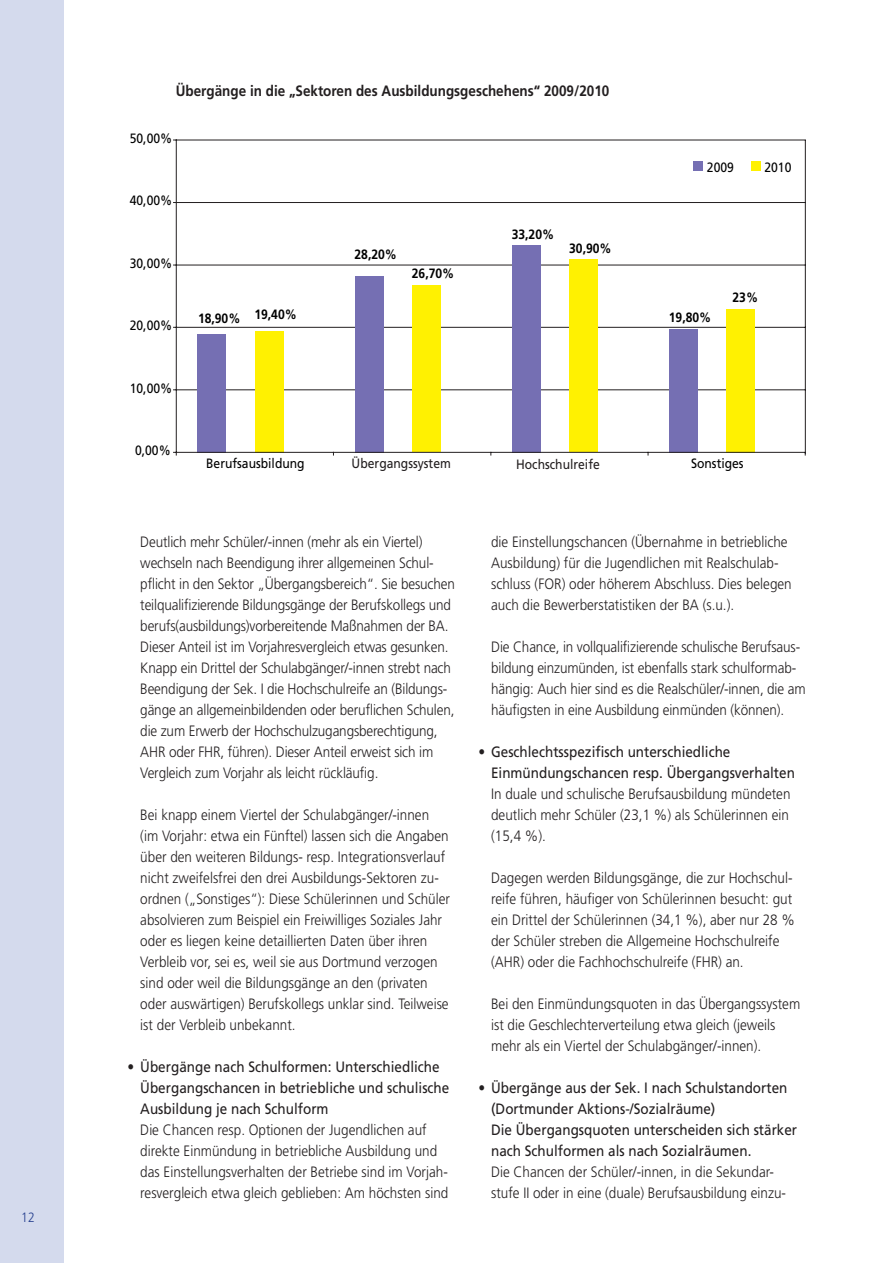
<style>
.page{position:relative;width:893px;height:1263px;background:#fff}
.page>*{position:absolute;margin:0;border:0;box-sizing:border-box;transform-origin:0 0}
.t1{font:300 15px/21px "Frutiger LT";color:#231f20;scale:.9 1}
.t2{font:15px/21px "Frutiger LT";color:#231f20;scale:.9 1}
.t3{font:700 15px "Frutiger LT";color:#231f20;scale:.9 1}
.t4{font:13.5px "Frutiger LT";color:#000;scale:.9 1}
.t5{font:700 13.5px "Frutiger LT";color:#000;scale:.9 1}
.t6{font:13.5px "Frutiger LT";color:#231f20;scale:.9 1}
.t7{font:300 13.5px "Frutiger LT";color:#253f8e;scale:.9 1}
</style>
<div class="page">
<div style="left:0;top:0;width:64px;height:1263px;background:#d4daed"></div>
<hr style="left:805px;top:140px;width:1px;height:313px;background:#231f20">
<hr style="left:176px;top:389px;width:629px;height:1px;background:#231f20">
<hr style="left:176px;top:327px;width:629px;height:1px;background:#231f20">
<hr style="left:176px;top:265px;width:629px;height:1px;background:#231f20">
<hr style="left:176px;top:202px;width:629px;height:1px;background:#231f20">
<hr style="left:176px;top:140px;width:629px;height:1px;background:#231f20">
<div style="left:198px;top:334px;width:28px;height:118px;background:#756fb3"></div>
<div style="left:355px;top:276px;width:28px;height:176px;background:#756fb3"></div>
<div style="left:512px;top:245px;width:29px;height:207px;background:#756fb3"></div>
<div style="left:669px;top:329px;width:29px;height:123px;background:#756fb3"></div>
<div style="left:255px;top:331px;width:28px;height:121px;background:#fff101"></div>
<div style="left:412px;top:286px;width:29px;height:166px;background:#fff101"></div>
<div style="left:569px;top:259px;width:29px;height:193px;background:#fff101"></div>
<div style="left:727px;top:309px;width:28px;height:143px;background:#fff101"></div>
<hr style="left:176px;top:140px;width:1px;height:312px;background:#231f20">
<hr style="left:176px;top:452px;width:629px;height:1px;background:#231f20">
<div style="left:693px;top:162px;width:10px;height:9px;background:#756fb3"></div>
<div style="left:751px;top:162px;width:10px;height:9px;background:#fff101"></div>
<p class="t7" style="left:21px;top:1210px;width:17px">12</p>
<p class="t3" style="left:176px;top:82px;width:483px">Übergänge in die „Sektoren des Ausbildungsgeschehens“ 2009/2010</p>
<p class="t4" style="left:130px;top:130px;width:49px">50,00%</p>
<p class="t4" style="left:130px;top:193px;width:49px">40,00%</p>
<p class="t4" style="left:130px;top:255px;width:49px">30,00%</p>
<p class="t4" style="left:130px;top:318px;width:49px">20,00%</p>
<p class="t4" style="left:130px;top:380px;width:49px">10,00%</p>
<p class="t4" style="left:135px;top:443px;width:41px">0,00%</p>
<p class="t4" style="left:707px;top:159px;width:32px">2009</p>
<p class="t4" style="left:764px;top:159px;width:32px">2010</p>
<p class="t5" style="left:198px;top:310px;width:49px">18,90%</p>
<p class="t5" style="left:354px;top:246px;width:49px">28,20%</p>
<p class="t5" style="left:412px;top:265px;width:49px">26,70%</p>
<p class="t5" style="left:512px;top:226px;width:49px">33,20%</p>
<p class="t5" style="left:569px;top:240px;width:49px">30,90%</p>
<p class="t5" style="left:254px;top:306px;width:49px">19,40%</p>
<p class="t5" style="left:669px;top:310px;width:49px">19,80%</p>
<p class="t5" style="left:732px;top:290px;width:30px">23%</p>
<p class="t6" style="left:352px;top:456px;width:112px">Übergangssystem</p>
<p class="t6" style="left:516px;top:456px;width:95px">Hochschulreife</p>
<p class="t4" style="left:206px;top:456px;width:111px">Berufsausbildung</p>
<p class="t4" style="left:691px;top:456px;width:60px">Sonstiges</p>
<p class="t1" style="left:140px;top:532px;width:351px">Deutlich mehr Schüler/-innen (mehr als ein Viertel) wechseln nach Beendigung ihrer allgemeinen Schul&shy;pflicht in den Sektor „Übergangsbereich“. Sie besuchen teilqualifizierende Bildungsgänge der Berufskollegs und berufs(ausbildungs)vorbereitende Maßnahmen der BA.<br>Dieser Anteil ist im Vorjahresvergleich etwas gesunken.<br>Knapp ein Drittel der Schulabgänger/-innen strebt nach Beendigung der Sek. I die Hochschulreife an (Bildungs&shy;gänge an allgemeinbildenden oder beruflichen Schulen, die zum Erwerb der Hochschulzugangsberechtigung, AHR oder FHR, führen). Dieser Anteil erweist sich im Vergleich zum Vorjahr als leicht rückläufig.</p>
<p class="t1" style="left:140px;top:805px;width:346px">Bei knapp einem Viertel der Schulabgänger/-innen (im Vorjahr: etwa ein Fünftel) lassen sich die Angaben über den weiteren Bildungs- resp. Integrationsverlauf nicht zweifelsfrei den drei Ausbildungs-Sektoren zu&shy;ordnen („Sonstiges“): Diese Schülerinnen und Schüler absolvieren zum Beispiel ein Freiwilliges Soziales Jahr oder es liegen keine detaillierten Daten über ihren Verbleib vor, sei es, weil sie aus Dortmund verzogen sind oder weil die Bildungsgänge an den (privaten oder auswärtigen) Berufskollegs unklar sind. Teilweise ist der Verbleib unbekannt.</p>
<p class="t2" style="left:140px;top:1056px;width:345px;text-indent:-13px">• Übergänge nach Schulformen: Unterschiedliche<br>Übergangschancen in betriebliche und schulische<br>Ausbildung je nach Schulform</p>
<p class="t1" style="left:140px;top:1120px;width:344px">Die Chancen resp. Optionen der Jugendlichen auf direkte Einmündung in betriebliche Ausbildung und das Einstellungsverhalten der Betriebe sind im Vorjah&shy;resvergleich etwa gleich geblieben: Am höchsten sind</p>
<p class="t1" style="left:491px;top:531px;width:335px">die Einstellungschancen (Übernahme in betriebliche Ausbildung) für die Jugendlichen mit Realschulab&shy;schluss (FOR) oder höherem Abschluss. Dies belegen auch die Bewerberstatistiken der BA (s.u.).</p>
<p class="t1" style="left:491px;top:636px;width:351px">Die Chance, in vollqualifizierende schulische Berufsaus&shy;bildung einzumünden, ist ebenfalls stark schulformab&shy;hängig: Auch hier sind es die Realschüler/-innen, die am häufigsten in eine Ausbildung einmünden (können).</p>
<p class="t2" style="left:491px;top:741px;width:339px;text-indent:-13px">• Geschlechtsspezifisch unterschiedliche<br>Einmündungschancen resp. Übergangsverhalten</p>
<p class="t1" style="left:491px;top:783px;width:334px;text-align:justify">In duale und schulische Berufsausbildung mündeten deutlich mehr Schüler (23,1 %) als Schülerinnen ein (15,4 %).</p>
<p class="t1" style="left:491px;top:867px;width:339px">Dagegen werden Bildungsgänge, die zur Hochschul&shy;reife führen, häufiger von Schülerinnen besucht: gut ein Drittel der Schülerinnen (34,1 %), aber nur 28 % der Schüler streben die Allgemeine Hochschulreife (AHR) oder die Fachhochschulreife (FHR) an.</p>
<p class="t1" style="left:491px;top:993px;width:345px">Bei den Einmündungsquoten in das Übergangssystem ist die Geschlechterverteilung etwa gleich (jeweils mehr als ein Viertel der Schulabgänger/-innen).</p>
<p class="t2" style="left:491px;top:1077px;width:342px;text-indent:-13px">• Übergänge aus der Sek. I nach Schulstandorten (Dortmunder Aktions-/Sozialräume)<br>Die Übergangsquoten unterscheiden sich stärker nach Schulformen als nach Sozialräumen.</p>
<p class="t1" style="left:491px;top:1161px;width:329px">Die Chancen der Schüler/-innen, in die Sekundar&shy;stufe II oder in eine (duale) Berufsausbildung einzu-</p>
</div>
